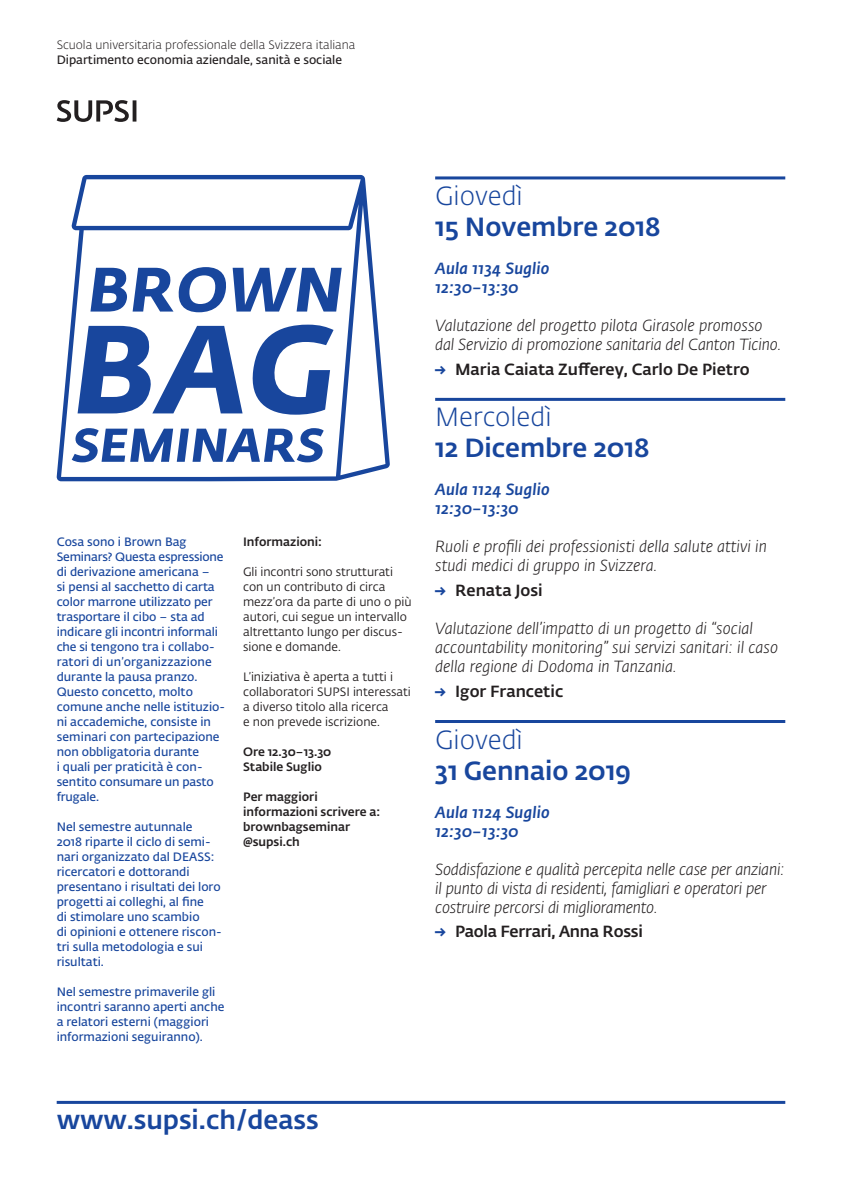
<style>
.page{position:relative;width:842px;height:1191px;background:#fff}
.page>*{position:absolute;margin:0;border:0;box-sizing:border-box;transform-origin:0 0}
.Mese{font:500 26px/31px "SUPSI Fedra Sans";color:#18469d}
.txt_demi{font:italic 300 16px/19px "SUPSI Fedra Sans";color:#231f20}
.Nome{font:500 16px "SUPSI Fedra Sans";color:#231f20}
.txt_demi-2{font:italic 500 16px "SUPSI Fedra Sans";letter-spacing:.01em;color:#18469d}
.info{font:600 12px/15px "SUPSI Fedra Sans";color:#18469d}
.info-2{font:12px/15px "SUPSI Fedra Sans";color:#231f20}
.info-3{font:500 12px "SUPSI Fedra Sans";color:#231f20}
.t1{font:300 12px "SUPSI Fedra Sans";color:#231f20}
.t2{font:600 12px "SUPSI Fedra Sans";color:#231f20}
.s1{font-weight:300}
.s2{color:#18469d}
</style>
<div class="page">
<hr style="left:435px;top:176px;width:350px;height:3px;background:#18469d">
<hr style="left:435px;top:398px;width:350px;height:3px;background:#18469d">
<hr style="left:435px;top:720px;width:350px;height:3px;background:#18469d">
<svg style="left:57px;top:100px;width:79px;height:22px"></svg>
<hr style="left:57px;top:1100px;width:728px;height:3px;background:#18469d">
<svg style="left:57px;top:175px;width:333px;height:306px"></svg>
<svg style="left:90px;top:267px;width:137px;height:45px"></svg>
<svg style="left:233px;top:268px;width:109px;height:43px"></svg>
<svg style="left:78px;top:326px;width:165px;height:87px"></svg>
<svg style="left:249px;top:325px;width:85px;height:90px"></svg>
<svg style="left:72px;top:428px;width:252px;height:34px"></svg>
<p class="t1" style="left:57px;top:38px;width:300px">Scuola universitaria professionale della Svizzera italiana</p>
<p class="t2" style="left:57px;top:53px;width:287px">Dipartimento economia aziendale, sanità e sociale</p>
<p class="info" style="left:57px;top:534px;width:131px">Cosa sono i Brown Bag</p>
<p class="info" style="left:57px;top:549px;width:168px">Seminars? Questa espressione di derivazione americana –</p>
<p class="info" style="left:57px;top:579px;width:170px">si pensi al sacchetto di carta color marrone utilizzato per trasportare il cibo – sta ad indicare gli incontri informali che si tengono tra i collabo&shy;ratori di un’organizzazione durante la pausa pranzo.<br>Questo concetto, molto comune anche nelle istituzio&shy;ni accademiche, consiste in seminari con partecipazione non obbligatoria durante</p>
<p class="info" style="left:57px;top:759px;width:159px">i quali per praticità è con&shy;sentito consumare un pasto frugale.</p>
<p class="info" style="left:57px;top:819px;width:137px">Nel semestre autunnale</p>
<p class="info" style="left:57px;top:834px;width:159px">2018 riparte il ciclo di semi&shy;nari organizzato dal DEASS: ricercatori e dottorandi</p>
<p class="info" style="left:57px;top:879px;width:166px">presentano i risultati dei loro progetti ai colleghi, al fine</p>
<p class="info" style="left:57px;top:909px;width:144px">di stimolare uno scambio</p>
<p class="info" style="left:57px;top:924px;width:167px">di opinioni e ottenere riscon&shy;tri sulla metodologia e sui risultati.</p>
<p class="info" style="left:57px;top:984px;width:169px">Nel semestre primaverile gli incontri saranno aperti anche a relatori esterni (maggiori informazioni seguiranno).</p>
<p class="info-3" style="left:243px;top:534px;width:80px">Informazioni:</p>
<p class="info-2" style="left:243px;top:564px;width:151px">Gli incontri sono strutturati</p>
<p class="info-2" style="left:243px;top:579px;width:170px">con un contributo di circa mezz’ora da parte di uno o più autori, cui segue un intervallo altrettanto lungo per discus&shy;sione e domande.</p>
<p class="info-2" style="left:243px;top:669px;width:169px">L’iniziativa è aperta a tutti i collaboratori SUPSI interessati a diverso titolo alla ricerca</p>
<p class="info-2" style="left:243px;top:714px;width:138px">e non prevede iscrizione.</p>
<p class="info-3" style="left:243px;top:744px;width:90px">Ore 12.30–13.30</p>
<p class="info-3" style="left:243px;top:759px;width:80px">Stabile Suglio</p>
<p class="info-3" style="left:243px;top:789px;width:76px">Per maggiori</p>
<p class="info-3" style="left:243px;top:804px;width:139px">informazioni scrivere a:</p>
<p class="info-3" style="left:243px;top:819px;width:109px">brownbagseminar</p>
<p class="info-3" style="left:243px;top:834px;width:58px">@supsi.ch</p>
<p class="Mese" style="left:435px;top:180px;width:227px"><span class="s1">Giovedì<br></span>15 Novembre 2018</p>
<p class="txt_demi-2" style="left:435px;top:258px;width:116px">Aula 1134 Suglio</p>
<p class="txt_demi-2" style="left:435px;top:277px;width:85px">12:30–13:30</p>
<p class="txt_demi" style="left:435px;top:316px;width:347px">Valutazione del progetto pilota Girasole promosso dal Servizio di promozione sanitaria del Canton Ticino.</p>
<p class="Nome" style="left:435px;top:359px;width:316px"><span class="s2">→</span> Maria Caiata Zufferey, Carlo De Pietro</p>
<p class="Mese" style="left:435px;top:402px;width:216px"><span class="s1">Mercoledì<br></span>12 Dicembre 2018</p>
<p class="txt_demi-2" style="left:435px;top:480px;width:116px">Aula 1124 Suglio</p>
<p class="txt_demi-2" style="left:435px;top:499px;width:85px">12:30–13:30</p>
<p class="txt_demi" style="left:435px;top:537px;width:333px">Ruoli e profili dei professionisti della salute attivi in studi medici di gruppo in Svizzera.</p>
<p class="Nome" style="left:435px;top:580px;width:109px"><span class="s2">→</span> Renata Josi</p>
<p class="txt_demi" style="left:435px;top:619px;width:345px">Valutazione dell’impatto di un progetto di “social accountability monitoring” sui servizi sanitari: il caso della regione di Dodoma in Tanzania.</p>
<p class="Nome" style="left:435px;top:681px;width:130px"><span class="s2">→</span> Igor Francetic</p>
<p class="Mese" style="left:435px;top:724px;width:198px"><span class="s1">Giovedì<br></span>31 Gennaio 2019</p>
<p class="txt_demi-2" style="left:435px;top:802px;width:116px">Aula 1124 Suglio</p>
<p class="txt_demi-2" style="left:435px;top:821px;width:85px">12:30–13:30</p>
<p class="txt_demi" style="left:435px;top:859px;width:351px">Soddisfazione e qualità percepita nelle case per anziani: il punto di vista di residenti, famigliari e operatori per costruire percorsi di miglioramento.</p>
<p class="Nome" style="left:435px;top:921px;width:209px"><span class="s2">→</span> Paola Ferrari, Anna Rossi</p>
<p class="Mese" style="left:57px;top:1105px;width:263px">www.supsi.ch/deass</p>
</div>
